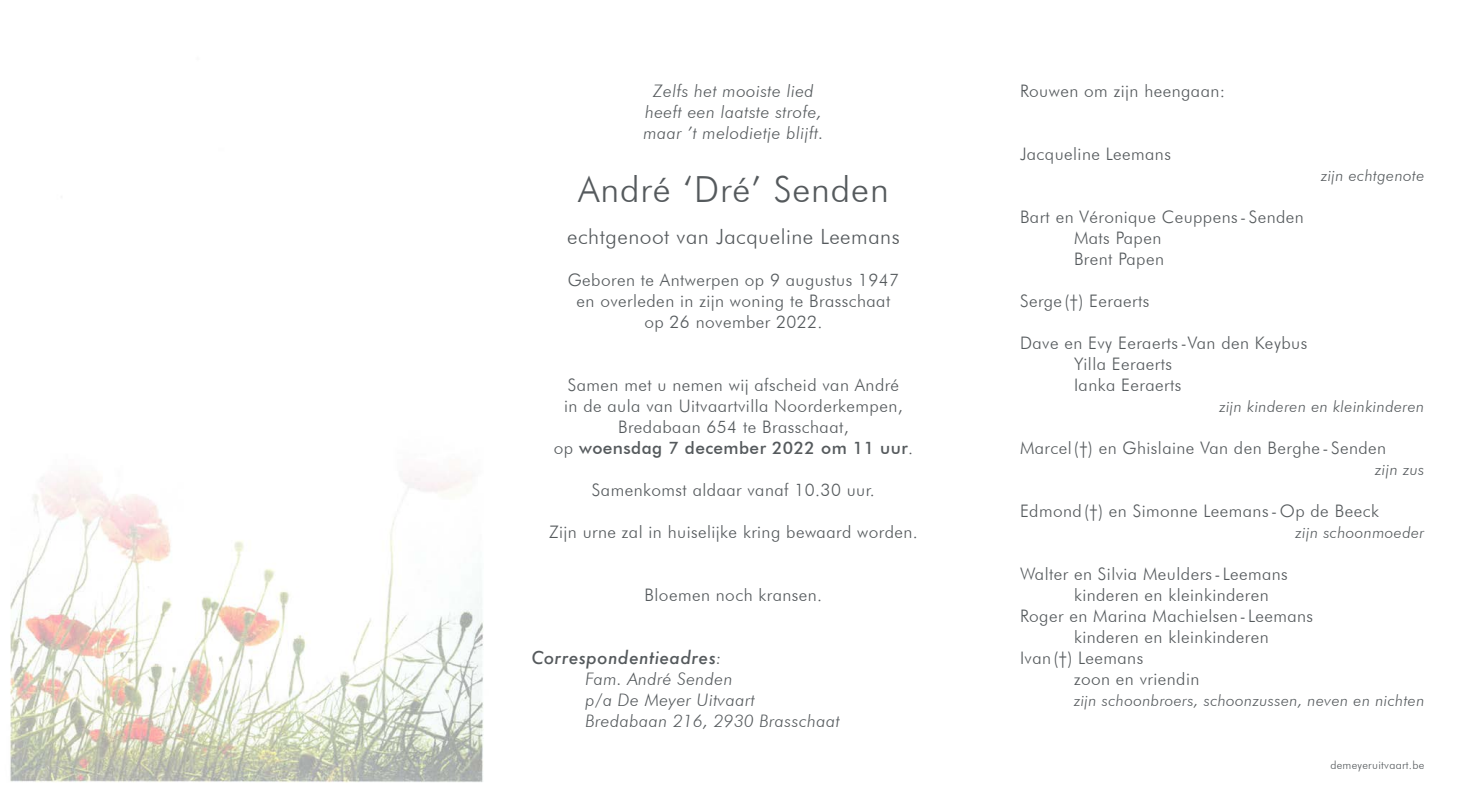
<style>
.page{position:relative;width:1467px;height:787px;background:#fff}
.page>*{position:absolute;margin:0;border:0;box-sizing:border-box;transform-origin:0 0}
.t1{font:300 36px "Futura BT";letter-spacing:.025em;color:#555a5d}
.t2{font:300 21px "Futura BT";letter-spacing:.025em;color:#555a5d}
.t3{font:300 17.25px "Futura BT";letter-spacing:.025em;color:#555a5d}
.t4{font:italic 300 17.25px "Futura BT";letter-spacing:.025em;color:#555a5d}
.t5{font:500 17.25px "Futura BT";letter-spacing:.025em;color:#555a5d}
.t6{font:italic 500 17.25px "Futura";letter-spacing:.025em;color:#555a5d}
.t7{font:italic 300 15.75px "Futura BT";letter-spacing:.025em;color:#555a5d}
.t8{font:300 11.25px "Futura BT";letter-spacing:.025em;color:#555a5d}
.s1{font-weight:300}
.s2{font-family:"Futura BT";font-weight:300}
</style>
<div class="page">
<img style="left:10px;top:471px;width:473px;height:312px">
<p class="t4" style="left:653px;top:81px;width:162px">Zelfs het mooiste lied</p>
<p class="t4" style="left:645px;top:102px;width:178px">heeft een laatste strofe,</p>
<p class="t4" style="left:643px;top:122px;width:182px">maar ’t melodietje blijft.</p>
<p class="t1" style="left:578px;top:167px;width:312px">André ‘Dré’ Senden</p>
<p class="t2" style="left:567px;top:224px;width:334px">echtgenoot van Jacqueline Leemans</p>
<p class="t3" style="left:568px;top:269px;width:333px">Geboren te Antwerpen op 9 augustus 1947</p>
<p class="t3" style="left:577px;top:290px;width:315px">en overleden in zijn woning te Brasschaat</p>
<p class="t3" style="left:644px;top:311px;width:180px">op 26 november 2022.</p>
<p class="t3" style="left:568px;top:374px;width:333px">Samen met u nemen wij afscheid van André</p>
<p class="t3" style="left:564px;top:395px;width:340px">in de aula van Uitvaartvilla Noorderkempen,</p>
<p class="t3" style="left:618px;top:416px;width:232px">Bredabaan 654 te Brasschaat,</p>
<p class="t5" style="left:554px;top:437px;width:361px"><span class="s1">op</span> woensdag 7 december 2022 om 11 uur<span class="s1">.</span></p>
<p class="t3" style="left:592px;top:479px;width:284px">Samenkomst aldaar vanaf 10.30 uur.</p>
<p class="t3" style="left:549px;top:521px;width:370px">Zijn urne zal in huiselijke kring bewaard worden.</p>
<p class="t3" style="left:645px;top:584px;width:179px">Bloemen noch kransen.</p>
<p class="t6" style="left:531px;top:646px;width:191px">Correspondentieadres<span class="s2">:</span></p>
<p class="t4" style="left:585px;top:668px;width:149px">Fam. André Senden</p>
<p class="t4" style="left:585px;top:689px;width:171px">p/a De Meyer Uitvaart</p>
<p class="t4" style="left:585px;top:710px;width:256px">Bredabaan 216, 2930 Brasschaat</p>
<p class="t3" style="left:1020px;top:80px;width:207px">Rouwen om zijn heengaan:</p>
<p class="t3" style="left:1020px;top:143px;width:152px">Jacqueline Leemans</p>
<p class="t7" style="left:1321px;top:166px;width:105px">zijn echtgenote</p>
<p class="t3" style="left:1020px;top:207px;width:285px">Bart en Véronique Ceuppens- Senden</p>
<p class="t3" style="left:1074px;top:227px;width:89px">Mats Papen</p>
<p class="t3" style="left:1074px;top:248px;width:91px">Brent Papen</p>
<p class="t3" style="left:1020px;top:290px;width:131px">Serge(†) Eeraerts</p>
<p class="t3" style="left:1020px;top:332px;width:289px">Dave en Evy Eeraerts-Van den Keybus</p>
<p class="t3" style="left:1074px;top:353px;width:99px">Yilla Eeraerts</p>
<p class="t3" style="left:1074px;top:374px;width:109px">Ianka Eeraerts</p>
<p class="t7" style="left:1219px;top:397px;width:207px">zijn kinderen en kleinkinderen</p>
<p class="t3" style="left:1020px;top:438px;width:368px">Marcel(†) en Ghislaine Van den Berghe- Senden</p>
<p class="t7" style="left:1375px;top:460px;width:51px">zijn zus</p>
<p class="t3" style="left:1020px;top:501px;width:360px">Edmond(†) en Simonne Leemans- Op de Beeck</p>
<p class="t7" style="left:1295px;top:523px;width:130px">zijn schoonmoeder</p>
<p class="t3" style="left:1020px;top:564px;width:269px">Walter en Silvia Meulders-Leemans</p>
<p class="t3" style="left:1074px;top:584px;width:196px">kinderen en kleinkinderen</p>
<p class="t3" style="left:1020px;top:605px;width:295px">Roger en Marina Machielsen-Leemans</p>
<p class="t3" style="left:1074px;top:626px;width:196px">kinderen en kleinkinderen</p>
<p class="t3" style="left:1020px;top:647px;width:125px">Ivan(†) Leemans</p>
<p class="t3" style="left:1074px;top:668px;width:127px">zoon en vriendin</p>
<p class="t7" style="left:1074px;top:691px;width:352px">zijn schoonbroers, schoonzussen, neven en nichten</p>
<p class="t8" style="left:1330px;top:758px;width:96px">demeyeruitvaart.be</p>
</div>
